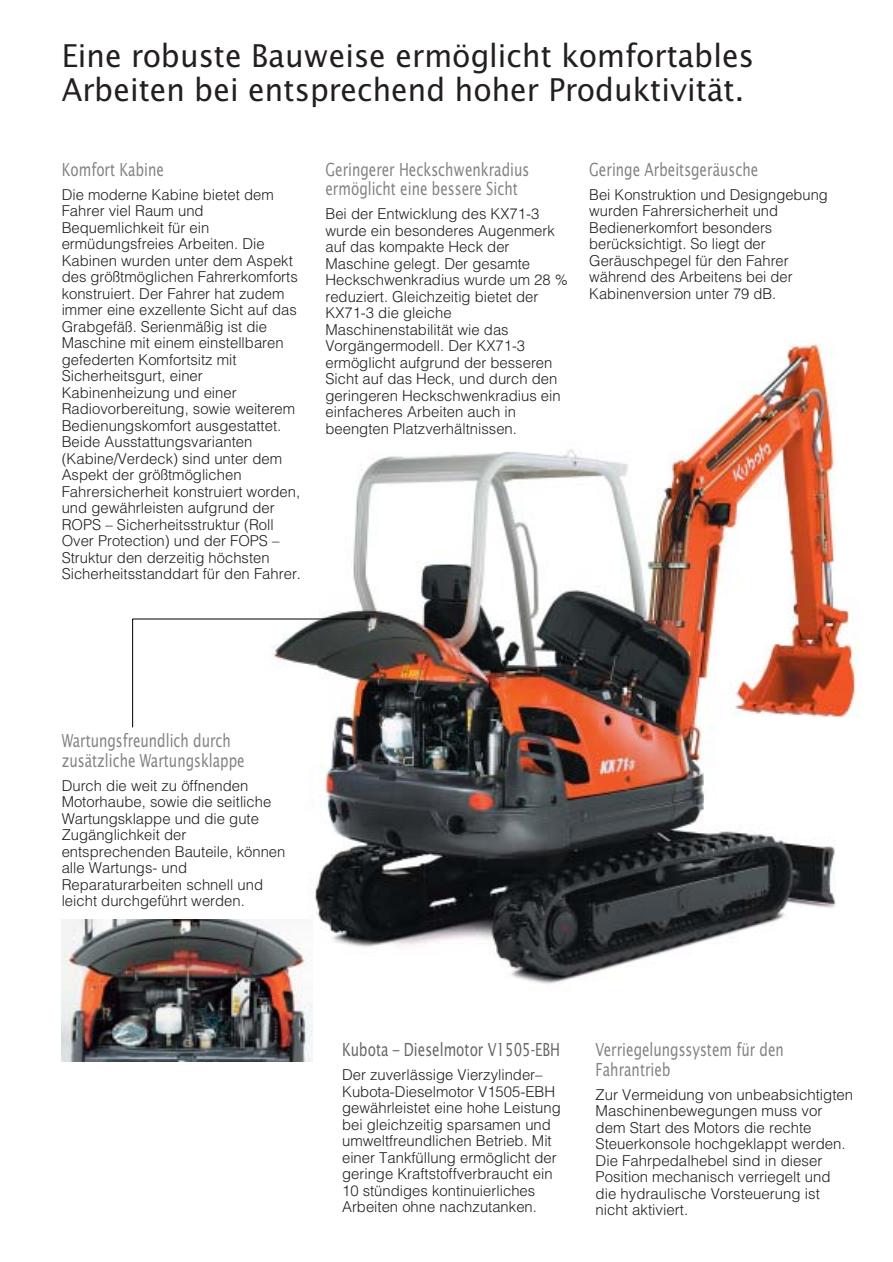
<style>
.page{position:relative;width:893px;height:1262px;background:#fff}
.page>*{position:absolute;margin:0;border:0;box-sizing:border-box;transform-origin:0 0}
.t1{font:31.5px/34.5px "Lucida Sans";color:#231f20;scale:.95 1}
.t2{font:18px/19.5px "Lucida Sans";color:#808285;scale:.75 1}
.t3{font:18px "Lucida Sans";color:#666;scale:.75 1}
.t4{font:300 15px/16.5px "Helvetica";color:#231f20}
</style>
<div class="page">
<img style="left:260px;top:343px;width:600px;height:641px">
<hr style="left:132px;top:619px;width:1px;height:108px;background:#000">
<hr style="left:133px;top:618px;width:234px;height:1px;background:#000">
<img style="left:62px;top:919px;width:250px;height:142px">
<h1 class="t1" style="left:62px;top:40px;width:730px">Eine robuste Bauweise ermöglicht komfortables<br>Arbeiten bei entsprechend hoher Produktivität.</h1>
<p class="t2" style="left:62px;top:161px;width:138px">Komfort Kabine</p>
<p class="t4" style="left:62px;top:187px;width:241px">Die moderne Kabine bietet dem<br>Fahrer viel Raum und<br>Bequemlichkeit für ein ermüdungsfreies Arbeiten. Die<br>Kabinen wurden unter dem Aspekt des größtmöglichen Fahrerkomforts konstruiert. Der Fahrer hat zudem immer eine exzellente Sicht auf das<br>Grabgefäß. Serienmäßig ist die<br>Maschine mit einem einstellbaren gefederten Komfortsitz mit<br>Sicherheitsgurt, einer<br>Kabinenheizung und einer<br>Radiovorbereitung, sowie weiterem<br>Bedienungskomfort ausgestattet.<br>Beide Ausstattungsvarianten (Kabine/Verdeck) sind unter dem<br>Aspekt der größtmöglichen<br>Fahrersicherheit konstruiert worden, und gewährleisten aufgrund der<br>ROPS – Sicherheitsstruktur (Roll<br>Over Protection) und der FOPS –<br>Struktur den derzeitig höchsten<br>Sicherheitsstanddart für den Fahrer.</p>
<p class="t2" style="left:325px;top:161px;width:273px">Geringerer Heckschwenkradius ermöglicht eine bessere Sicht</p>
<p class="t4" style="left:325px;top:207px;width:244px">Bei der Entwicklung des KX71-3 wurde ein besonderes Augenmerk auf das kompakte Heck der<br>Maschine gelegt. Der gesamte<br>Heckschwenkradius wurde um 28 % reduziert. Gleichzeitig bietet der<br>KX71-3 die gleiche<br>Maschinenstabilität wie das<br>Vorgängermodell. Der KX71-3 ermöglicht aufgrund der besseren<br>Sicht auf das Heck, und durch den geringeren Heckschwenkradius ein einfacheres Arbeiten auch in beengten Platzverhältnissen.</p>
<p class="t2" style="left:589px;top:161px;width:227px">Geringe Arbeitsgeräusche</p>
<p class="t4" style="left:589px;top:187px;width:240px">Bei Konstruktion und Designgebung wurden Fahrersicherheit und<br>Bedienerkomfort besonders berücksichtigt. So liegt der<br>Geräuschpegel für den Fahrer während des Arbeitens bei der<br>Kabinenversion unter 79 dB.</p>
<p class="t2" style="left:62px;top:732px;width:246px">Wartungsfreundlich durch zusätzliche Wartungsklappe</p>
<p class="t4" style="left:62px;top:778px;width:225px">Durch die weit zu öffnenden<br>Motorhaube, sowie die seitliche<br>Wartungsklappe und die gute<br>Zugänglichkeit der entsprechenden Bauteile, können alle Wartungs- und<br>Reparaturarbeiten schnell und leicht durchgeführt werden.</p>
<p class="t3" style="left:342px;top:1042px;width:292px">Kubota – Dieselmotor V1505-EBH</p>
<p class="t4" style="left:342px;top:1067px;width:220px">Der zuverlässige Vierzylinder–<br>Kubota-Dieselmotor V1505-EBH gewährleistet eine hohe Leistung bei gleichzeitig sparsamen und umweltfreundlichen Betrieb. Mit einer Tankfüllung ermöglicht der geringe Kraftstoffverbraucht ein<br>10 stündiges kontinuierliches<br>Arbeiten ohne nachzutanken.</p>
<p class="t2" style="left:595px;top:1041px;width:253px">Verriegelungssystem für den<br>Fahrantrieb</p>
<p class="t4" style="left:595px;top:1087px;width:259px">Zur Vermeidung von unbeabsichtigten<br>Maschinenbewegungen muss vor dem Start des Motors die rechte<br>Steuerkonsole hochgeklappt werden.<br>Die Fahrpedalhebel sind in dieser<br>Position mechanisch verriegelt und die hydraulische Vorsteuerung ist nicht aktiviert.</p>
</div>
